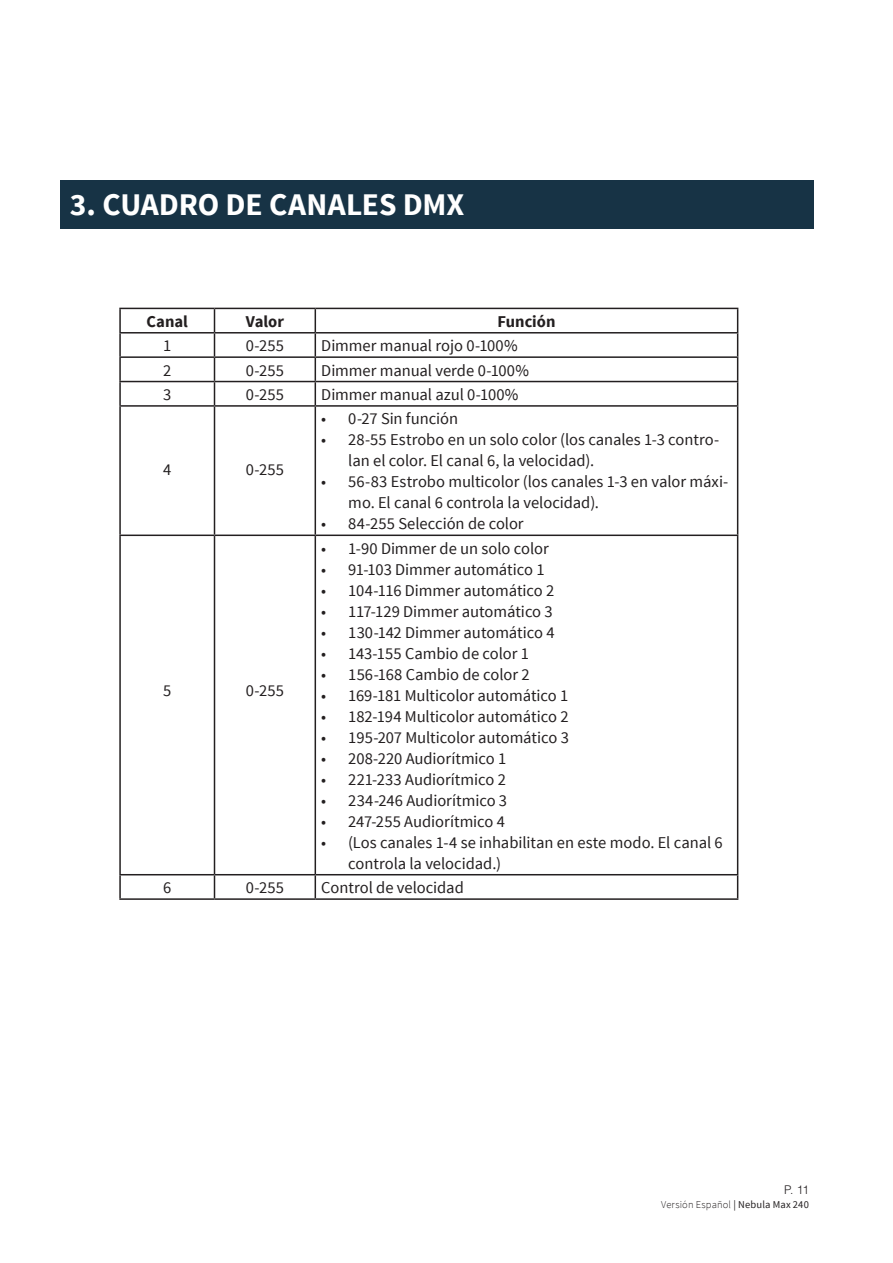
<style>
.page{position:relative;width:893px;height:1263px;background:#fff}
.page>*{position:absolute;margin:0;border:0;box-sizing:border-box;transform-origin:0 0}
.titulo{font:700 31.5px "Source Sans Pro";letter-spacing:-.005em;color:#fff}
.texto{font:16.5px/21px "Source Sans Pro";letter-spacing:-.005em;color:#231f20}
.texto-2{font:700 16.5px "Source Sans Pro";color:#231f20}
.t1{font:300 12px "Helvetica LT Std";color:#231f20}
.texto_resaltado{font:300 10.5px "Source Sans Pro";letter-spacing:.015em;color:#231f20}
.s1{font-weight:400}
</style>
<div class="page">
<div style="left:60px;top:180px;width:754px;height:49px;background:#173345"></div>
<hr style="left:119px;top:308px;width:95px;height:1px;background:#231f20">
<hr style="left:119px;top:309px;width:2px;height:23px;background:#231f20">
<hr style="left:214px;top:308px;width:101px;height:1px;background:#231f20">
<hr style="left:315px;top:308px;width:423px;height:1px;background:#231f20">
<hr style="left:119px;top:332px;width:95px;height:1px;background:#231f20">
<hr style="left:119px;top:333px;width:2px;height:23px;background:#231f20">
<hr style="left:214px;top:332px;width:101px;height:1px;background:#231f20">
<hr style="left:315px;top:332px;width:423px;height:1px;background:#231f20">
<hr style="left:119px;top:356px;width:95px;height:2px;background:#231f20">
<hr style="left:119px;top:358px;width:2px;height:23px;background:#231f20">
<hr style="left:214px;top:356px;width:101px;height:2px;background:#231f20">
<hr style="left:315px;top:356px;width:423px;height:2px;background:#231f20">
<hr style="left:119px;top:381px;width:95px;height:1px;background:#231f20">
<hr style="left:119px;top:382px;width:2px;height:23px;background:#231f20">
<hr style="left:214px;top:381px;width:101px;height:1px;background:#231f20">
<svg style="left:214px;top:309px;width:1px;height:96px"></svg>
<hr style="left:315px;top:381px;width:423px;height:1px;background:#231f20">
<svg style="left:315px;top:309px;width:1px;height:96px"></svg>
<svg style="left:737px;top:309px;width:1px;height:96px"></svg>
<hr style="left:119px;top:405px;width:95px;height:2px;background:#231f20">
<hr style="left:119px;top:407px;width:2px;height:127px;background:#231f20">
<hr style="left:214px;top:405px;width:101px;height:2px;background:#231f20">
<hr style="left:214px;top:407px;width:1px;height:127px;background:#231f20">
<hr style="left:315px;top:405px;width:423px;height:2px;background:#231f20">
<hr style="left:315px;top:407px;width:1px;height:127px;background:#231f20">
<hr style="left:737px;top:407px;width:1px;height:127px;background:#231f20">
<hr style="left:119px;top:534px;width:95px;height:2px;background:#231f20">
<hr style="left:119px;top:536px;width:2px;height:338px;background:#231f20">
<hr style="left:214px;top:534px;width:101px;height:2px;background:#231f20">
<hr style="left:214px;top:536px;width:1px;height:338px;background:#231f20">
<hr style="left:315px;top:534px;width:423px;height:2px;background:#231f20">
<hr style="left:315px;top:536px;width:1px;height:338px;background:#231f20">
<hr style="left:737px;top:536px;width:1px;height:338px;background:#231f20">
<hr style="left:119px;top:874px;width:95px;height:1px;background:#231f20">
<hr style="left:119px;top:875px;width:2px;height:23px;background:#231f20">
<hr style="left:214px;top:874px;width:101px;height:1px;background:#231f20">
<svg style="left:214px;top:875px;width:1px;height:23px"></svg>
<hr style="left:315px;top:874px;width:423px;height:1px;background:#231f20">
<svg style="left:315px;top:875px;width:1px;height:23px"></svg>
<svg style="left:737px;top:875px;width:1px;height:23px"></svg>
<hr style="left:119px;top:898px;width:95px;height:2px;background:#231f20">
<hr style="left:214px;top:898px;width:101px;height:2px;background:#231f20">
<hr style="left:315px;top:898px;width:423px;height:2px;background:#231f20">
<p class="titulo" style="left:70px;top:184px;width:396px">3. CUADRO DE CANALES DMX</p>
<p class="texto-2" style="left:147px;top:311px;width:43px">Canal</p>
<p class="texto-2" style="left:246px;top:311px;width:40px">Valor</p>
<p class="texto-2" style="left:497px;top:311px;width:60px">Función</p>
<p class="texto" style="left:163px;top:335px;width:10px">1</p>
<p class="texto" style="left:246px;top:335px;width:40px">0-255</p>
<p class="texto" style="left:321px;top:335px;width:198px">Dimmer manual rojo 0-100%</p>
<p class="texto" style="left:163px;top:360px;width:10px">2</p>
<p class="texto" style="left:246px;top:360px;width:40px">0-255</p>
<p class="texto" style="left:321px;top:360px;width:209px">Dimmer manual verde 0-100%</p>
<p class="texto" style="left:163px;top:384px;width:10px">3</p>
<p class="texto" style="left:246px;top:384px;width:40px">0-255</p>
<p class="texto" style="left:321px;top:384px;width:199px">Dimmer manual azul 0-100%</p>
<p class="texto" style="left:163px;top:460px;width:10px">4</p>
<p class="texto" style="left:246px;top:460px;width:40px">0-255</p>
<p class="texto" style="left:163px;top:680px;width:10px">5</p>
<p class="texto" style="left:246px;top:680px;width:40px">0-255</p>
<p class="texto" style="left:321px;top:409px;width:138px">• 0-27 Sin función</p>
<p class="texto" style="left:348px;top:430px;width:372px;text-indent:-27px">• 28-55 Estrobo en un solo color (los canales 1-3 contro&shy;lan el color. El canal 6, la velocidad).</p>
<p class="texto" style="left:348px;top:472px;width:381px;text-indent:-27px">• 56-83 Estrobo multicolor (los canales 1-3 en valor máxi&shy;mo. El canal 6 controla la velocidad).</p>
<p class="texto" style="left:321px;top:514px;width:204px">• 84-255 Selección de color</p>
<p class="texto" style="left:321px;top:538px;width:229px">• 1-90 Dimmer de un solo color</p>
<p class="texto" style="left:321px;top:559px;width:225px">• 91-103 Dimmer automático 1</p>
<p class="texto" style="left:321px;top:580px;width:235px">• 104-116 Dimmer automático 2</p>
<p class="texto" style="left:321px;top:601px;width:233px">• 117-129 Dimmer automático 3</p>
<p class="texto" style="left:321px;top:622px;width:235px">• 130-142 Dimmer automático 4</p>
<p class="texto" style="left:321px;top:643px;width:209px">• 143-155 Cambio de color 1</p>
<p class="texto" style="left:321px;top:664px;width:210px">• 156-168 Cambio de color 2</p>
<p class="texto" style="left:321px;top:685px;width:249px">• 169-181 Multicolor automático 1</p>
<p class="texto" style="left:321px;top:706px;width:249px">• 182-194 Multicolor automático 2</p>
<p class="texto" style="left:321px;top:727px;width:249px">• 195-207 Multicolor automático 3</p>
<p class="texto" style="left:321px;top:748px;width:187px">• 208-220 Audiorítmico 1</p>
<p class="texto" style="left:321px;top:769px;width:186px">• 221-233 Audiorítmico 2</p>
<p class="texto" style="left:321px;top:790px;width:187px">• 234-246 Audiorítmico 3</p>
<p class="texto" style="left:321px;top:811px;width:185px">• 247-255 Audiorítmico 4</p>
<p class="texto" style="left:348px;top:832px;width:376px;text-indent:-27px">• (Los canales 1-4 se inhabilitan en este modo. El canal 6 controla la velocidad.)</p>
<p class="texto" style="left:163px;top:877px;width:10px">6</p>
<p class="texto" style="left:246px;top:877px;width:40px">0-255</p>
<p class="texto" style="left:321px;top:877px;width:144px">Control de velocidad</p>
<p class="t1" style="left:784px;top:1182px;width:27px">P. 11</p>
<p class="texto_resaltado" style="left:661px;top:1198px;width:149px">Versión Español <span class="s1">| Nebula Max 240</span></p>
</div>
